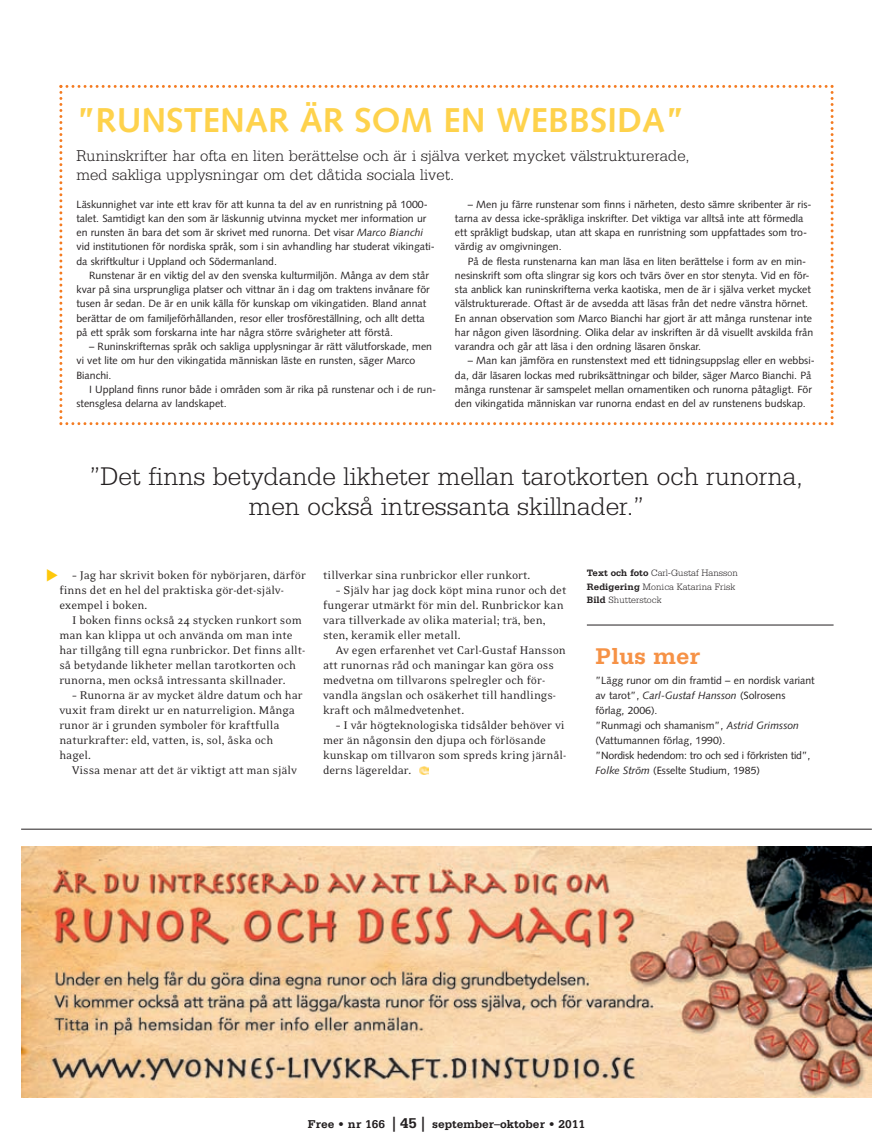
<style>
.page{position:relative;width:893px;height:1148px;background:#fff}
.page>*{position:absolute;margin:0;border:0;box-sizing:border-box;transform-origin:0 0}
.t1{font:700 34.5px "Syntax";color:#fed24c}
.t2{font:300 27px/30px "Serifa";color:#231f20;text-align:center}
.t3{font:700 24px "Serifa";color:#f69246}
.t4{font:300 16.5px/19.5px "Serifa";color:#231f20}
.t5{font:12.75px/15px "Eidetic Neo";color:#231f20}
.t6{font:700 12px "Serifa";color:#231f20}
.t7{font:10.5px/14.2px "Syntax";color:#231f20}
.t8{font:300 9.75px/13.5px "Serifa";color:#231f20}
.s1{font-style:italic}
.s2{font-weight:700}
.s3{font-size:15px}
</style>
<div class="page">
<hr style="left:587px;top:625px;width:246px;height:1px;background:#231f20">
<hr style="left:21px;top:829px;width:851px;height:1px;background:#231f20">
<img style="left:21px;top:846px;width:850px;height:251px">
<svg style="left:419px;top:766px;width:9px;height:8px"></svg>
<svg style="left:59px;top:85px;width:774px;height:340px"></svg>
<h1 class="t1" style="left:76px;top:106px;width:609px">”RUNSTENAR ÄR SOM EN WEBBSIDA”</h1>
<h3 class="t4" style="left:76px;top:147px;width:615px">Runinskrifter har ofta en liten berättelse och är i själva verket mycket välstrukturerade, med sakliga upplysningar om det dåtida sociala livet.</h3>
<p class="t7" style="left:76px;top:198px;width:360px">Läskunnighet var inte ett krav för att kunna ta del av en runristning på 1000- talet. Samtidigt kan den som är läskunnig utvinna mycket mer information ur en runsten än bara det som är skrivet med runorna. Det visar <span class="s1">Marco Bianchi </span>vid institutionen för nordiska språk, som i sin avhandling har studerat vikingati&shy;da skriftkultur i Uppland och Södermanland.</p>
<p class="t7" style="left:76px;top:269px;width:355px;text-indent:13px">Runstenar är en viktig del av den svenska kulturmiljön. Många av dem står kvar på sina ursprungliga platser och vittnar än i dag om traktens invånare för tusen år sedan. De är en unik källa för kunskap om vikingatiden. Bland annat berättar de om familjeförhållanden, resor eller trosföreställning, och allt detta på ett språk som forskarna inte har några större svårigheter att förstå.</p>
<p class="t7" style="left:76px;top:340px;width:357px;text-indent:13px">– Runinskrifternas språk och sakliga upplysningar är rätt välutforskade, men vi vet lite om hur den vikingatida människan läste en runsten, säger Marco<br>Bianchi.</p>
<p class="t7" style="left:76px;top:383px;width:361px;text-indent:13px">I Uppland finns runor både i områden som är rika på runstenar och i de run&shy;stensglesa delarna av landskapet.</p>
<p class="t7" style="left:455px;top:198px;width:358px;text-indent:13px">– Men ju färre runstenar som finns i närheten, desto sämre skribenter är ris&shy;tarna av dessa icke-språkliga inskrifter. Det viktiga var alltså inte att förmedla ett språkligt budskap, utan att skapa en runristning som uppfattades som tro&shy;värdig av omgivningen.</p>
<p class="t7" style="left:455px;top:255px;width:360px;text-indent:13px">På de flesta runstenarna kan man läsa en liten berättelse i form av en min&shy;nesinskrift som ofta slingrar sig kors och tvärs över en stor stenyta. Vid en för&shy;sta anblick kan runinskrifterna verka kaotiska, men de är i själva verket mycket välstrukturerade. Oftast är de avsedda att läsas från det nedre vänstra hörnet.<br>En annan observation som Marco Bianchi har gjort är att många runstenar inte har någon given läsordning. Olika delar av inskriften är då visuellt avskilda från varandra och går att läsa i den ordning läsaren önskar.</p>
<p class="t7" style="left:455px;top:354px;width:361px;text-indent:13px">– Man kan jämföra en runstenstext med ett tidningsuppslag eller en webbsi&shy;da, där läsaren lockas med rubriksättningar och bilder, säger Marco Bianchi. På många runstenar är samspelet mellan ornamentiken och runorna påtagligt. För den vikingatida människan var runorna endast en del av runstenens budskap.</p>
<h2 class="t2" style="left:90px;top:464px;width:714px">”Det finns betydande likheter mellan tarotkorten och runorna, men också intressanta skillnader.”</h2>
<p class="t5" style="left:59px;top:567px;width:248px;text-indent:13px">– Jag har skrivit boken för nybörjaren, därför finns det en hel del praktiska gör-det-själv&shy;exempel i boken.</p>
<p class="t5" style="left:59px;top:612px;width:247px;text-indent:13px">I boken finns också 24 stycken runkort som man kan klippa ut och använda om man inte har tillgång till egna runbrickor. Det finns allt&shy;så betydande likheter mellan tarotkorten och runorna, men också intressanta skillnader.</p>
<p class="t5" style="left:59px;top:687px;width:245px;text-indent:13px">– Runorna är av mycket äldre datum och har vuxit fram direkt ur en naturreligion. Många runor är i grunden symboler för kraftfulla naturkrafter: eld, vatten, is, sol, åska och hagel.</p>
<p class="t5" style="left:72px;top:762px;width:226px">Vissa menar att det är viktigt att man själv</p>
<p class="t5" style="left:323px;top:567px;width:209px">tillverkar sina runbrickor eller runkort.</p>
<p class="t5" style="left:323px;top:582px;width:245px;text-indent:13px">– Själv har jag dock köpt mina runor och det fungerar utmärkt för min del. Runbrickor kan vara tillverkade av olika material; trä, ben, sten, keramik eller metall.</p>
<p class="t5" style="left:323px;top:642px;width:244px;text-indent:13px">Av egen erfarenhet vet Carl-Gustaf Hansson att runornas råd och maningar kan göra oss medvetna om tillvarons spelregler och för&shy;vandla ängslan och osäkerhet till handlings&shy;kraft och målmedvetenhet.</p>
<p class="t5" style="left:323px;top:717px;width:245px;text-indent:13px">– I vår högteknologiska tidsålder behöver vi mer än någonsin den djupa och förlösande kunskap om tillvaron som spreds kring järnål&shy;derns lägereldar.</p>
<p class="t8" style="left:587px;top:567px;width:152px"><span class="s2">Text och foto</span> Carl-Gustaf Hansson<br><span class="s2">Redigering</span> Monica Katarina Frisk<br><span class="s2">Bild</span> Shutterstock</p>
<h3 class="t3" style="left:595px;top:649px;width:106px">Plus mer</h3>
<p class="t7" style="left:595px;top:673px;width:221px;line-height:15px">”Lägg runor om din framtid – en nordisk variant av tarot”, <span class="s1">Carl-Gustaf Hansson</span> (Solrosens förlag, 2006).<br>”Runmagi och shamanism”, <span class="s1">Astrid Grimsson </span>(Vattumannen förlag, 1990).<br>”Nordisk hedendom: tro och sed i förkristen tid”, <span class="s1">Folke Ström</span> (Esselte Studium, 1985)</p>
<p class="t6" style="left:308px;top:1120px;width:278px">Free • nr 166 <span class="s3">| 45 |</span> september–oktober • 2011</p>
</div>
